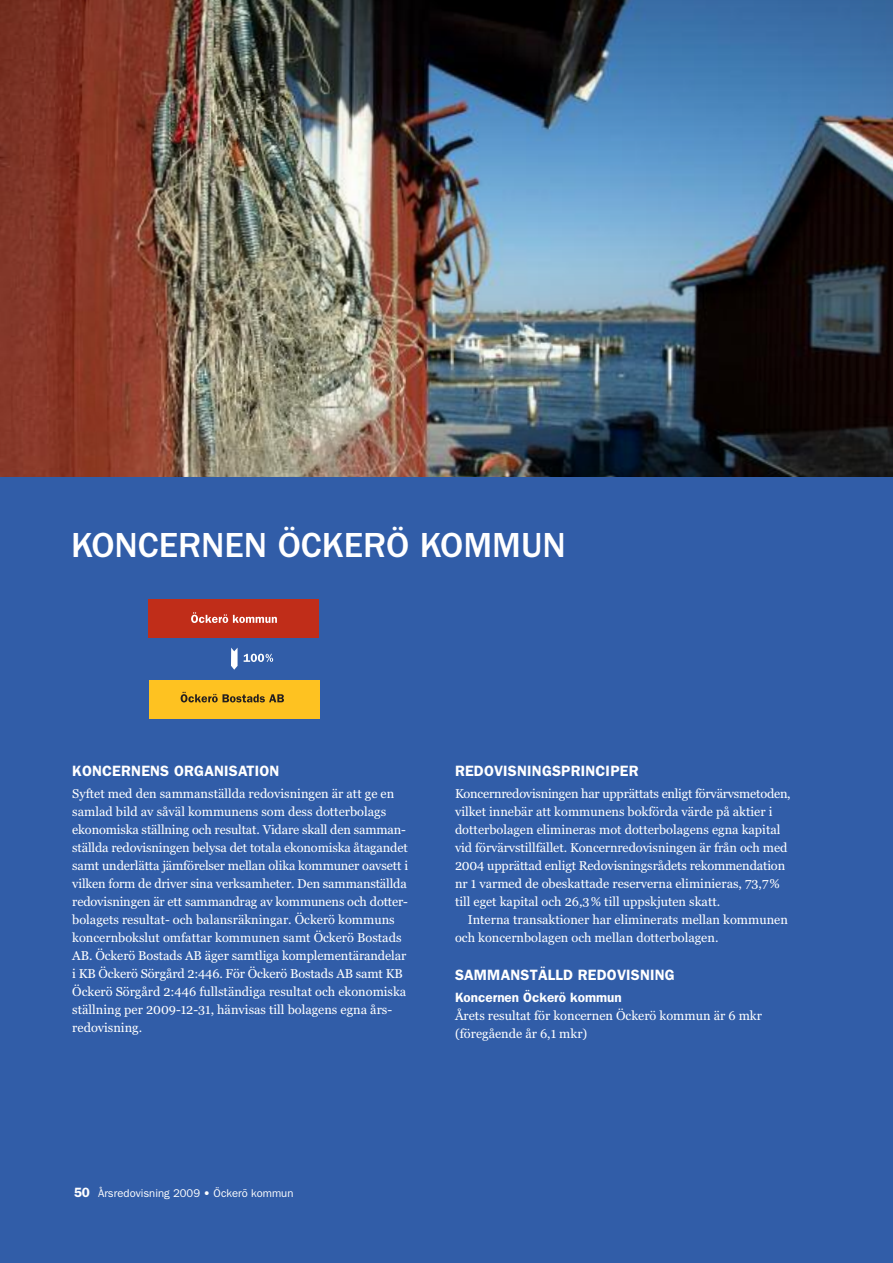
<style>
.page{position:relative;width:893px;height:1263px;background:#315da8}
.page>*{position:absolute;margin:0;border:0;box-sizing:border-box;transform-origin:0 0}
.t1{font:500 36px "Franklin Gothic LT";color:#fff}
.t2{font:600 15px "Franklin Gothic";letter-spacing:.01em;color:#fff}
.t3{font:600 13.5px "Franklin Gothic";color:#fff}
.t4{font:12.75px/18px "Georgia";color:#fff}
.t5{font:11.25px "Franklin Gothic";color:#fff}
.s1{font-weight:600;font-size:13.5px}
</style>
<div class="page">
<img style="left:0;top:0;width:893px;height:476px">
<div style="left:149px;top:600px;width:170px;height:38px;background:#c02d19"></div>
<svg style="left:231px;top:648px;width:7px;height:22px"></svg>
<div style="left:149px;top:680px;width:170px;height:38px;background:#fec221"></div>
<svg style="left:191px;top:612px;width:86px;height:11px"></svg>
<svg style="left:181px;top:692px;width:103px;height:10px"></svg>
<svg style="left:244px;top:654px;width:29px;height:8px"></svg>
<h1 class="t1" style="left:71px;top:533px;width:496px">KONCERNEN ÖCKERÖ KOMMUN</h1>
<p class="t2" style="left:72px;top:762px;width:209px">KONCERNENS ORGANISATION</p>
<p class="t4" style="left:72px;top:785px;width:337px">Syftet med den sammanställda redovisningen är att ge en samlad bild av såväl kommunens som dess dotterbolags ekonomiska ställning och resultat. Vidare skall den samman&shy;ställda redovisningen belysa det totala ekonomiska åtagandet samt underlätta jämförelser mellan olika kommuner oavsett i vilken form de driver sina verksamheter. Den sammanställda redovisningen är ett sammandrag av kommunens och dotter&shy;bolagets resultat- och balansräkningar. Öckerö kommuns koncernbokslut omfattar kommunen samt Öckerö Bostads AB. Öckerö Bostads AB äger samtliga komplementärandelar i KB Öckerö Sörgård 2:446. För Öckerö Bostads AB samt KB Öckerö Sörgård 2:446 fullständiga resultat och ekonomiska ställning per 2009-12-31, hänvisas till bolagens egna års&shy;redovisning.</p>
<p class="t2" style="left:455px;top:762px;width:185px">REDOVISNINGSPRINCIPER</p>
<p class="t4" style="left:455px;top:785px;width:337px">Koncernredovisningen har upprättats enligt förvärvsmetoden, vilket innebär att kommunens bokförda värde på aktier i dotterbolagen elimineras mot dotterbolagens egna kapital vid förvärvstillfället. Koncernredovisningen är från och med 2004 upprättad enligt Redovisningsrådets rekommendation nr 1 varmed de obeskattade reserverna eliminieras, 73,7% till eget kapital och 26,3% till uppskjuten skatt.</p>
<p class="t4" style="left:455px;top:911px;width:334px;text-indent:13px">Interna transaktioner har eliminerats mellan kommunen och koncernbolagen och mellan dotterbolagen.</p>
<p class="t2" style="left:455px;top:966px;width:221px">SAMMANSTÄLLD REDOVISNING</p>
<p class="t3" style="left:455px;top:990px;width:168px">Koncernen Öckerö kommun</p>
<p class="t4" style="left:455px;top:1007px;width:309px">Årets resultat för koncernen Öckerö kommun är 6 mkr (föregående år 6,1 mkr)</p>
<p class="t5" style="left:74px;top:1187px;width:221px"><span class="s1">50</span> Årsredovisning 2009 • Öckerö kommun</p>
</div>
